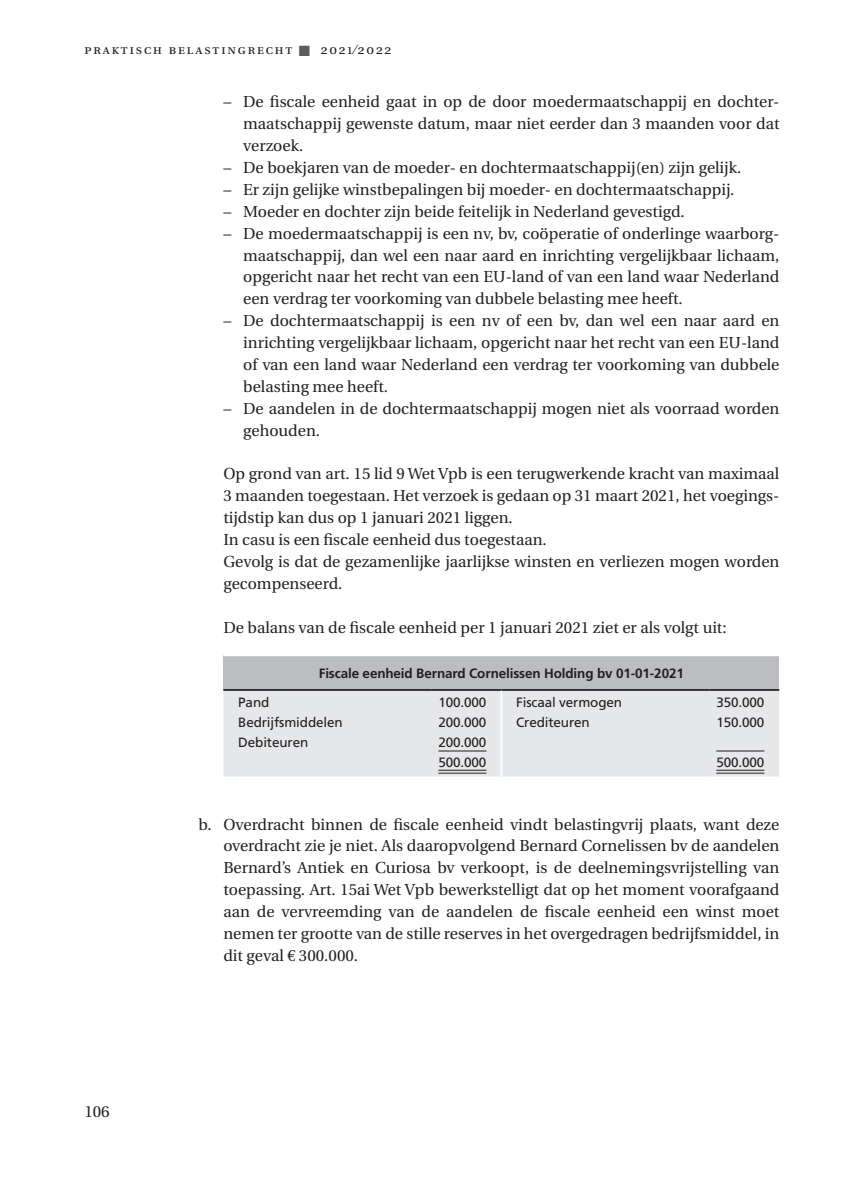
<style>
.page{position:relative;width:844px;height:1191px;background:#fff}
.page>*{position:absolute;margin:0;border:0;box-sizing:border-box;transform-origin:0 0}
.plat_inspring2_ID{font:15.92px/21.9px "Utopia";color:#231f20;text-align:justify}
.plat_inspring_ID{font:15.92px/21.9px "Utopia";color:#231f20;text-align:justify}
.Tabeltekst{font:13.47px "Frutiger LT Std";letter-spacing:-.01em;color:#231f20}
.Tabel_kop{font:700 13.47px "Frutiger LT Std";letter-spacing:-.01em;color:#231f20}
.t1{font:13.47px "Utopia Exp";letter-spacing:.14em;color:#231f20}
.Tabel_balans_lijn_bo{font:13.47px "Frutiger LT Std";letter-spacing:-.01em;color:#231f20}
.s1{color:#5c5c5f}
.s2{font-family:"Euro Serif"}
</style>
<div class="page">
<div style="left:223px;top:655px;width:556px;height:35px;background:#bcbdc0"></div>
<div style="left:223px;top:691px;width:556px;height:85px;background:#e6e7e9"></div>
<hr style="left:223px;top:654px;width:208px;height:2px;background:#fff">
<hr style="left:431px;top:654px;width:70px;height:2px;background:#fff">
<hr style="left:501px;top:654px;width:208px;height:2px;background:#fff">
<hr style="left:709px;top:654px;width:70px;height:2px;background:#fff">
<hr style="left:223px;top:689px;width:208px;height:2px;background:#231f20">
<hr style="left:431px;top:689px;width:70px;height:2px;background:#231f20">
<hr style="left:501px;top:689px;width:208px;height:2px;background:#231f20">
<hr style="left:709px;top:689px;width:70px;height:2px;background:#231f20">
<hr style="left:500px;top:691px;width:2px;height:85px;background:#fff">
<hr style="left:438px;top:750px;width:48px;height:1px;background:#231f20">
<hr style="left:438px;top:770px;width:48px;height:1px;background:#231f20">
<hr style="left:438px;top:773px;width:48px;height:1px;background:#231f20">
<hr style="left:716px;top:750px;width:48px;height:1px;background:#231f20">
<hr style="left:716px;top:770px;width:48px;height:1px;background:#231f20">
<hr style="left:716px;top:773px;width:48px;height:1px;background:#231f20">
<p class="t1" style="left:84px;top:44px;width:308px">praktisch belastingrecht <span class="s1">■</span> 2021/2022</p>
<p class="plat_inspring2_ID" style="left:243px;top:91px;width:537px;text-indent:-20px">– De fiscale eenheid gaat in op de door moedermaatschappij en dochter&shy;maatschappij gewenste datum, maar niet eerder dan 3 maanden voor dat verzoek.</p>
<p class="plat_inspring2_ID" style="left:223px;top:157px;width:519px">– De boekjaren van de moeder- en dochtermaatschappij(en) zijn gelijk.</p>
<p class="plat_inspring2_ID" style="left:223px;top:179px;width:512px">– Er zijn gelijke winstbepalingen bij moeder- en dochtermaatschappij.</p>
<p class="plat_inspring2_ID" style="left:223px;top:201px;width:462px">– Moeder en dochter zijn beide feitelijk in Nederland gevestigd.</p>
<p class="plat_inspring2_ID" style="left:243px;top:223px;width:537px;text-indent:-20px">– De moedermaatschappij is een nv, bv, coöperatie of onderlinge waarborg&shy;maatschappij, dan wel een naar aard en inrichting vergelijkbaar lichaam, opgericht naar het recht van een EU-land of van een land waar Nederland een verdrag ter voorkoming van dubbele belasting mee heeft.</p>
<p class="plat_inspring2_ID" style="left:243px;top:310px;width:537px;text-indent:-20px">– De dochtermaatschappij is een nv of een bv, dan wel een naar aard en inrichting vergelijkbaar lichaam, opgericht naar het recht van een EU-land of van een land waar Nederland een verdrag ter voorkoming van dubbele belasting mee heeft.</p>
<p class="plat_inspring2_ID" style="left:243px;top:398px;width:537px;text-indent:-20px">– De aandelen in de dochtermaatschappij mogen niet als voorraad worden gehouden.</p>
<p class="plat_inspring_ID" style="left:223px;top:463px;width:557px">Op grond van art. 15 lid 9 Wet Vpb is een terugwerkende kracht van maximaal 3 maanden toegestaan. Het verzoek is gedaan op 31 maart 2021, het voegings&shy;tijdstip kan dus op 1 januari 2021 liggen.</p>
<p class="plat_inspring_ID" style="left:223px;top:529px;width:325px">In casu is een fiscale eenheid dus toegestaan.</p>
<p class="plat_inspring_ID" style="left:223px;top:551px;width:557px">Gevolg is dat de gezamenlijke jaarlijkse winsten en verliezen mogen worden gecompenseerd.</p>
<p class="plat_inspring_ID" style="left:223px;top:616px;width:504px">De balans van de fiscale eenheid per 1 januari 2021 ziet er als volgt uit:</p>
<p class="Tabel_kop" style="left:319px;top:665px;width:366px">Fiscale eenheid Bernard Cornelissen Holding bv 01-01-2021</p>
<p class="Tabeltekst" style="left:238px;top:694px;width:33px">Pand</p>
<p class="Tabeltekst" style="left:238px;top:714px;width:106px">Bedrijfsmiddelen</p>
<p class="Tabeltekst" style="left:238px;top:734px;width:71px">Debiteuren</p>
<p class="Tabeltekst" style="left:516px;top:694px;width:107px">Fiscaal vermogen</p>
<p class="Tabeltekst" style="left:516px;top:714px;width:75px">Crediteuren</p>
<p class="Tabeltekst" style="left:438px;top:694px;width:49px">100.000</p>
<p class="Tabeltekst" style="left:438px;top:714px;width:49px">200.000</p>
<p class="Tabeltekst" style="left:438px;top:734px;width:49px">200.000</p>
<p class="Tabel_balans_lijn_bo" style="left:438px;top:755px;width:49px">500.000</p>
<p class="Tabeltekst" style="left:716px;top:694px;width:49px">350.000</p>
<p class="Tabeltekst" style="left:716px;top:714px;width:49px">150.000</p>
<p class="Tabel_balans_lijn_bo" style="left:716px;top:755px;width:49px">500.000</p>
<p class="plat_inspring_ID" style="left:84px;top:1101px;width:27px">106</p>
<p class="plat_inspring_ID" style="left:223px;top:813px;width:557px;text-indent:-25px">b. Overdracht binnen de fiscale eenheid vindt belastingvrij plaats, want deze overdracht zie je niet. Als daaropvolgend Bernard Cornelissen bv de aandelen Bernard’s Antiek en Curiosa bv verkoopt, is de deelnemingsvrijstelling van toepassing. Art. 15ai Wet Vpb bewerkstelligt dat op het moment voorafgaand aan de vervreemding van de aandelen de fiscale eenheid een winst moet nemen ter grootte van de stille reserves in het overgedragen bedrijfsmiddel, in dit geval <span class="s2">€</span> 300.000.</p>
</div>
